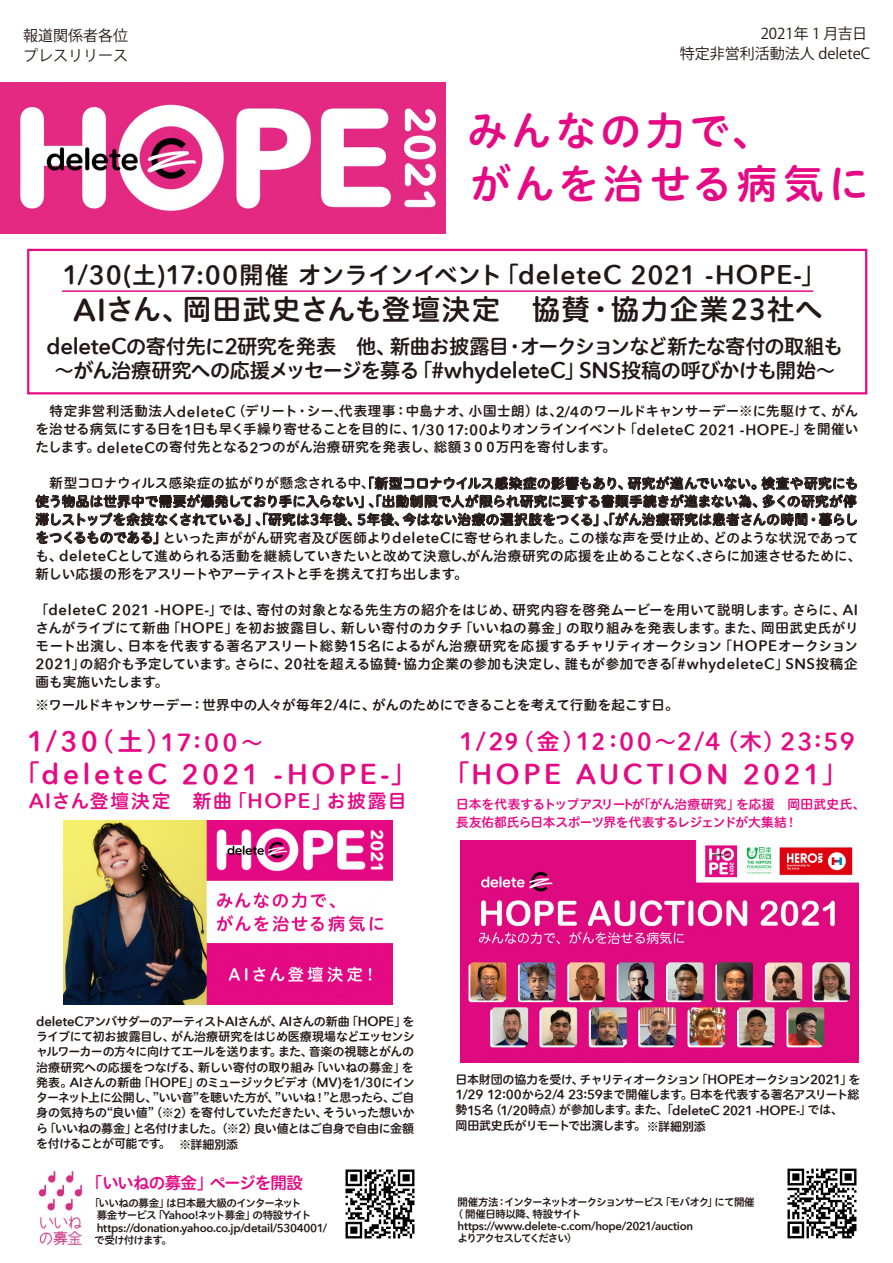
<style>
.page{position:relative;width:893px;height:1263px;background:#fff}
.page>*{position:absolute;margin:0;border:0;box-sizing:border-box;transform-origin:0 0}
.t1{font:40.5px/52.8px "Hiragino UD Sans R Std N W6";letter-spacing:.105em;color:#e50a84}
.t2{font:28.5px "Hiragino UD Sans R Std N W6";letter-spacing:.03em;color:#231815}
.t3{font:600 28.05px "Avenir Next Rounded Pro";letter-spacing:.135em;color:#e50a84}
.t4{font:600 26.4px "Avenir Next Rounded Pro";letter-spacing:.04em;color:#231815}
.t5{font:600 24.75px "Avenir Next Rounded Pro";letter-spacing:.085em;color:#e50a84}
.t6{font:20.25px/24.3px "Hiragino UD Sans R Std N W6";letter-spacing:-.04em;color:#231815;text-align:center}
.t7{font:18.75px "Hiragino UD Sans R Std N W6";letter-spacing:.085em;color:#e50a84}
.t8{font:16.5px "Hiragino UD Sans R Std N W6";letter-spacing:-.05em;color:#e50a84}
.t9{font:15px/19.5px "Koz Go Pr 6 N";color:#231815}
.t10{font:13.5px/18px "Hiragino UD Sans R Std N W6";letter-spacing:.005em;color:#231815}
.t11{font:600 13.2px "Avenir Next Rounded Pro";letter-spacing:-.015em;color:#231815}
.t12{font:12.75px/18.1px "Hiragino UD Sans R Std N W6";letter-spacing:-.025em;color:#e50a84}
.t13{font:12px/15.3px "Hiragino UD Sans R Std N W6";letter-spacing:-.05em;color:#231815}
.t14{font:600 11.55px "Avenir Next Rounded Pro";letter-spacing:-.025em;color:#231815}
.t15{font:10.5px/12.3px "Hiragino UD Sans R Std N W6";letter-spacing:-.085em;color:#231815}
.t16{font:10.5px/12.3px "Hiragino UD Sans R Std N W6";letter-spacing:-.065em;color:#231815}
.t17{font:10.5px "Hiragino UD Sans R Std N W6";letter-spacing:-.135em;color:#231815}
.s1{font-family:"Hiragino UD Sans R Std N W6";font-weight:400;font-size:24px}
.s2{font-family:"Avenir Next Rounded Pro";font-weight:600;font-size:31.35px}
.s3{font-family:"Avenir Next Rounded Pro";font-weight:600;font-size:22.2px}
.s4{font-family:"Avenir Next Rounded Pro";font-weight:600;font-size:14.85px}
.s5{font-size:28.05px}
.s6{font-family:"Hiragino UD Sans R Std N W6";font-weight:400;font-size:25.5px}
.s7{font-family:"Hiragino UD Sans R Std N W6";font-weight:400;font-size:22.5px}
.s8{font-family:"Avenir Next Rounded Pro";font-weight:600;font-size:20.7px}
.s9{font-family:"Avenir Next Rounded Pro";font-weight:600;font-size:13.2px}
.s10{font-family:"Avenir Next Rounded Pro";font-weight:600;font-size:11.55px}
.s11{font-family:"Hiragino UD Sans R Std N W6";font-weight:400;font-size:12px}
</style>
<div class="page">
<div style="left:27px;top:249px;width:840px;height:145px;border:2px solid #e50a84"></div>
<img style="left:345px;top:1169px;width:70px;height:70px">
<img style="left:787px;top:1168px;width:70px;height:71px">
<svg style="left:35px;top:476px;width:822px;height:68px"></svg>
<img style="left:63px;top:820px;width:329px;height:185px">
<img style="left:460px;top:840px;width:398px;height:222px">
<hr style="left:62px;top:290px;width:751px;height:2px;background:#e50a84">
<img style="left:0;top:83px;width:446px;height:150px">
<img style="left:38px;top:1170px;width:45px;height:76px">
<p class="t9" style="left:23px;top:26px;width:106px">報道関係者各位プレスリリース</p>
<p class="t9" style="left:680px;top:24px;width:192px;text-align:right">2021年 1 月吉日<br>特定非営利活動法人 deleteC</p>
<h1 class="t1" style="left:467px;top:103px;width:403px">みんなの力で、<br>がんを治せる病気に</h1>
<h3 class="t4" style="left:62px;top:259px;width:764px">1/30(<span class="s1">土</span>)17:00<span class="s1">開催オンラインイベント「</span>deleteC 2021 -HOPE-<span class="s1">」</span></h3>
<h2 class="t2" style="left:74px;top:288px;width:751px"><span class="s2">AI</span>さん、岡田武史さんも登壇決定　協賛・協力企業２３社へ</h2>
<h3 class="t6" style="left:47px;top:333px;width:798px"><span class="s3">deleteC</span>の寄付先に<span class="s3">2</span>研究を発表　他、新曲お披露目・オークションなど新たな寄付の取組も～がん治療研究への応援メッセージを募る「<span class="s3">#whydeleteC</span>」<span class="s3">SNS</span>投稿の呼びかけも開始～</h3>
<p class="t10" style="left:36px;top:402px;width:824px;text-align:justify">　特定非営利活動法人<span class="s4">deleteC</span>（デリート・シー、代表理事：中島ナオ、小国士朗）は、<span class="s4">2/4</span>のワールドキャンサーデー※に先駆けて、がんを治せる病気にする日を<span class="s4">1</span>日も早く手繰り寄せることを目的に、<span class="s4">1/30 17:00</span>よりオンラインイベント「<span class="s4">deleteC 2021 -HOPE-</span>」を開催いたします。<span class="s4">deleteC</span>の寄付先となる<span class="s4">2</span>つのがん治療研究を発表し、総額３００万円を寄付します。</p>
<p class="t10" style="left:36px;top:474px;width:824px">　新型コロナウィルス感染症の拡がりが懸念される中「新型コロナウイルス感染症の影響もあり、研究が進んでいない。検査や研究にも</p>
<p class="t10" style="left:36px;top:474px;width:823px;text-indent:326px">、<br>使う物品は世界中で需要が爆発しており手に入らない」「出勤制限で人が限られ研究に要する書類手続きが進まない為、多くの研究が停</p>
<p class="t10" style="left:36px;top:492px;width:824px;text-indent:333px">、<br>滞しストップを余技なくされている」「研究は<span class="s4">3</span>年後、<span class="s4">5</span>年後、今はない治療の選択肢をつくる」「がん治療研究は患者さんの時間・暮らし</p>
<p class="t10" style="left:36px;top:510px;width:827px;text-indent:568px">、<br>をつくるものである」といった声ががん研究者及び医師より<span class="s4">deleteC</span>に寄せられました。この様な声を受け止め、どのような状況であっても、<span class="s4">deleteC</span>として進められる活動を継続していきたいと改めて決意し、がん治療研究の応援を止めることなく、さらに加速させるために、新しい応援の形をアスリートやアーティストと手を携えて打ち出します。</p>
<p class="t10" style="left:36px;top:600px;width:825px;text-align:justify">「<span class="s4">deleteC 2021 -HOPE-</span>」では、寄付の対象となる先生方の紹介をはじめ、研究内容を啓発ムービーを用いて説明します。さらに、<span class="s4">AI</span>さんがライブにて新曲「<span class="s4">HOPE</span>」を初お披露目し、新しい寄付のカタチ「いいねの募金」の取り組みを発表します。また、岡田武史氏がリモート出演し、日本を代表する著名アスリート総勢<span class="s4">15</span>名によるがん治療研究を応援するチャリティオークション「<span class="s4">HOPE</span>オークション<span class="s4">2021</span>」の紹介も予定しています。さらに、<span class="s4">20</span>社を超える協賛・協力企業の参加も決定し、誰もが参加できる「<span class="s4">#whydeleteC</span>」<span class="s4">SNS</span>投稿企画も実施いたします。</p>
<p class="t10" style="left:36px;top:695px;width:645px">※ワールドキャンサーデー：世界中の人々が毎年<span class="s4">2/4</span>に、がんのためにできることを考えて行動を起こす日。</p>
<h3 class="t5" style="left:27px;top:727px;width:238px"><span class="s5">1/30</span><span class="s6">（土）</span>17:00<span class="s7">～</span></h3>
<h3 class="t5" style="left:459px;top:727px;width:397px">1/2<span class="s7">９（金）</span>1<span class="s7">２</span>:00<span class="s7">～</span>2/4<span class="s7">（木）</span>23:59</h3>
<h3 class="t3" style="left:15px;top:756px;width:403px"><span class="s6">「</span>deleteC 2021 -HOPE-<span class="s6">」</span></h3>
<h3 class="t7" style="left:29px;top:786px;width:379px"><span class="s8">AI</span>さん登壇決定　新曲「<span class="s8">HOPE</span>」お披露目</h3>
<p class="t10" style="left:255px;top:510px;width:15px">、</p>
<h3 class="t3" style="left:445px;top:756px;width:404px"><span class="s6">「</span>HOPE AUCTION 2021<span class="s6">」</span></h3>
<p class="t12" style="left:456px;top:794px;width:411px">日本を代表するトップアスリートが「がん治療研究」を応援　岡田武史氏、長友佑都氏ら日本スポーツ界を代表するレジェンドが大集結！</p>
<p class="t13" style="left:36px;top:1013px;width:380px;text-align:justify"><span class="s9">deleteC</span>アンバサダーのアーティスト<span class="s9">AI</span>さんが、<span class="s9">AI</span>さんの新曲「<span class="s9">HOPE</span>」をライブにて初お披露目し、がん治療研究をはじめ医療現場などエッセンシャルワーカーの方々に向けてエールを送ります。また、音楽の視聴とがんの治療研究への応援をつなげる、新しい寄付の取り組み「いいねの募金」を発表。<span class="s9">AI</span>さんの新曲「<span class="s9">HOPE</span>」のミュージックビデオ（<span class="s9">MV)</span>を<span class="s9">1/30</span>にインターネット上に公開し、”いい音”を聴いた方が、”いいね！”と思ったら、ご自身の気持ちの“良い値”（※<span class="s9">2</span>）を寄付していただきたい、そういった想いから「いいねの募金」と名付けました。（※<span class="s9">2</span>）良い値とはご自身で自由に金額を付けることが可能です。 ※詳細別添</p>
<p class="t8" style="left:86px;top:1170px;width:219px">「いいねの募金」ページを開設</p>
<p class="t16" style="left:97px;top:1196px;width:216px;text-indent:-7px">「いいねの募金」は日本最大級のインターネット募金サービス「<span class="s10">Yahoo!</span>ネット募金」の特設サイト</p>
<p class="t14" style="left:97px;top:1220px;width:232px">https://donation.yahoo.co.jp/detail/5304001/</p>
<p class="t15" style="left:94px;top:1233px;width:79px">で受け付けます。</p>
<p class="t13" style="left:455px;top:1071px;width:407px">日本財団の協力を受け、チャリティオークション「<span class="s9">HOPE</span>オークション<span class="s9">2021</span>」を<br><span class="s9">1/29 12:00</span>から<span class="s9">2/4 23:59</span>まで開催します。日本を代表する著名アスリート総</p>
<p class="t11" style="left:455px;top:1102px;width:389px"><span class="s11">勢</span>15<span class="s11">名（</span>1/20<span class="s11">時点）が参加します。また、「</span>deleteC 2021 -HOPE-<span class="s11">」では、</span></p>
<p class="t13" style="left:455px;top:1117px;width:192px">岡田武史氏がリモートで出演します。</p>
<p class="t13" style="left:647px;top:1118px;width:60px">※詳細別添</p>
<p class="t15" style="left:453px;top:1195px;width:304px;text-indent:5px">開催方法：インターネットオークションサービス「モバオク」にて開催（ 開催日時以降、特設サイト</p>
<p class="t14" style="left:458px;top:1219px;width:237px">https://www.delete-c.com/hope/2021/auction</p>
<p class="t17" style="left:458px;top:1230px;width:121px">よりアクセスしてください）</p>
</div>
